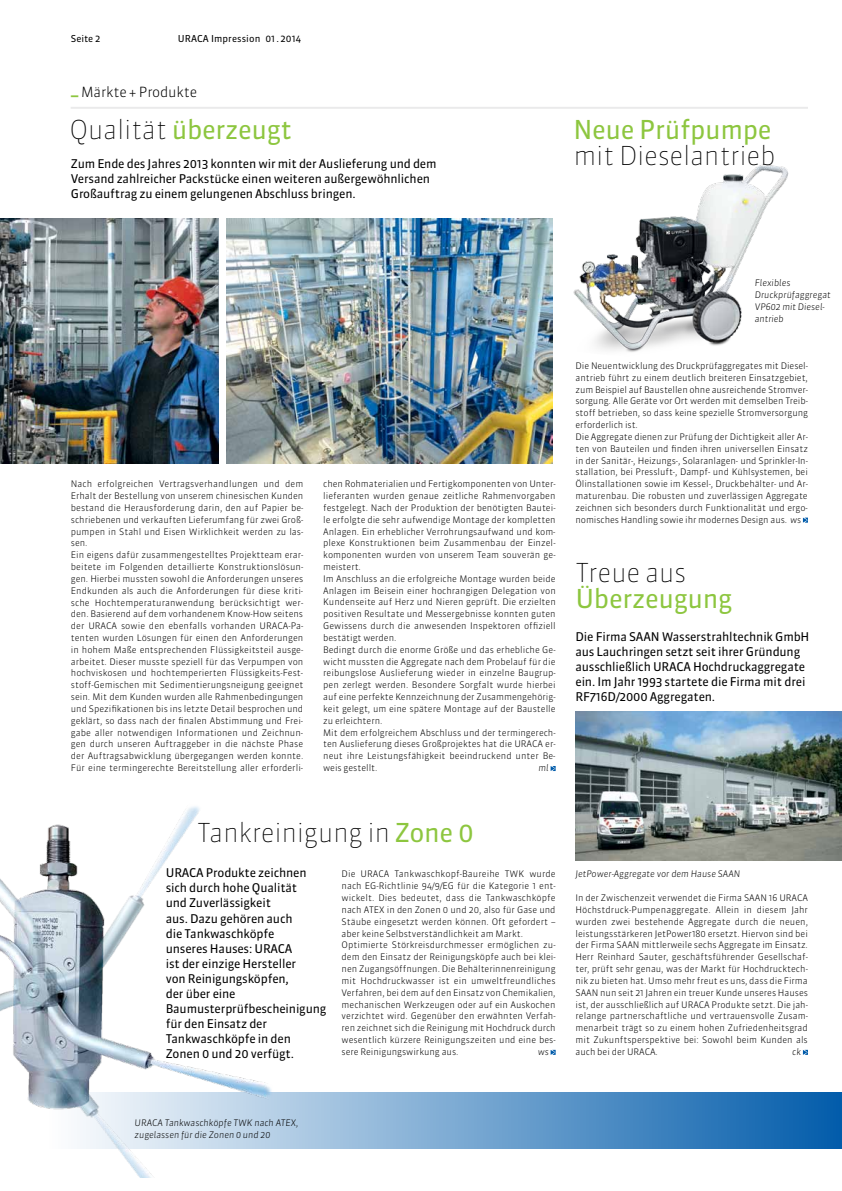
<style>
.page{position:relative;width:842px;height:1191px;background:#fff}
.page>*{position:absolute;margin:0;border:0;box-sizing:border-box;transform-origin:0 0}
.t1{font:100 26px "Sanuk OT";letter-spacing:-.015em;color:#000}
.t2{font:26px "Sanuk Pro";letter-spacing:-.015em;color:#8dc63f}
.t3{font:300 14px "Sanuk Pro";letter-spacing:-.015em;color:#000}
.t4{font:12px/15px "Sanuk OT";letter-spacing:-.015em;color:#000}
.t5{font:9.5px "Sanuk OT";letter-spacing:.01em;color:#000}
.t6{font:300 9px/11.8px "Sanuk Pro";color:#000}
.t7{font:italic 300 9px/11.8px "Sanuk Pro";letter-spacing:-.005em;color:#000}
.s1{font-weight:700;color:#8dc63f}
.s2{font-family:"Sanuk OT";font-weight:100;color:#000}
.s3{font-family:"Sanuk Pro";font-weight:400;color:#8dc63f}
.s4{font-style:italic}
</style>
<div class="page">
<svg style="left:284px;top:1092px;width:558px;height:56px"></svg>
<img style="left:227px;top:219px;width:326px;height:244px">
<img style="left:0;top:219px;width:218px;height:244px">
<img style="left:514px;top:164px;width:275px;height:212px">
<img style="left:575px;top:712px;width:267px;height:148px">
<img style="left:0;top:806px;width:284px;height:371px">
<svg style="left:71px;top:107px;width:737px;height:2px"></svg>
<svg style="left:551px;top:766px;width:5px;height:5px"></svg>
<svg style="left:803px;top:517px;width:5px;height:5px"></svg>
<svg style="left:803px;top:1049px;width:5px;height:5px"></svg>
<svg style="left:551px;top:1049px;width:5px;height:5px"></svg>
<p class="t5" style="left:71px;top:32px;width:31px">Seite 2</p>
<p class="t5" style="left:178px;top:32px;width:125px">URACA Impression 01 . 2014</p>
<h2 class="t3" style="left:71px;top:82px;width:128px"><span class="s1">——</span> Märkte + Produkte</h2>
<h1 class="t2" style="left:69px;top:111px;width:224px"><span class="s2">Qualität</span> überzeugt</h1>
<h3 class="t4" style="left:71px;top:156px;width:367px">Zum Ende des Jahres 2013 konnten wir mit der Auslieferung und dem<br>Versand zahlreicher Packstücke einen weiteren außergewöhnlichen<br>Großauftrag zu einem gelungenen Abschluss bringen.</h3>
<h1 class="t2" style="left:573px;top:111px;width:200px">Neue Prüfpumpe</h1>
<h1 class="t1" style="left:573px;top:139px;width:204px">mit Dieselantrieb</h1>
<p class="t6" style="left:71px;top:478px;width:234px">Nach erfolgreichen Vertragsverhandlungen und dem Erhalt der Bestellung von unserem chinesischen Kunden bestand die Herausforderung darin, den auf Papier be&shy;schriebenen und verkauften Lieferumfang für zwei Groß&shy;pumpen in Stahl und Eisen Wirklichkeit werden zu las&shy;sen.<br>Ein eigens dafür zusammengestelltes Projektteam erar&shy;beitete im Folgenden detaillierte Konstruktionslösun&shy;gen. Hierbei mussten sowohl die Anforderungen unseres Endkunden als auch die Anforderungen für diese kriti&shy;sche Hochtemperaturanwendung berücksichtigt wer&shy;den. Basierend auf dem vorhandenem Know-How seitens der URACA sowie den ebenfalls vorhanden URACA-Pa&shy;tenten wurden Lösungen für einen den Anforderungen in hohem Maße entsprechenden Flüssigkeitsteil ausge&shy;arbeitet. Dieser musste speziell für das Verpumpen von hochviskosen und hochtemperierten Flüssigkeits-Fest&shy;stoff-Gemischen mit Sedimentierungsneigung geeignet sein. Mit dem Kunden wurden alle Rahmenbedingungen und Spezifikationen bis ins letzte Detail besprochen und geklärt, so dass nach der finalen Abstimmung und Frei&shy;gabe aller notwendigen Informationen und Zeichnun&shy;gen durch unseren Auftraggeber in die nächste Phase der Auftragsabwicklung übergegangen werden konnte.<br>Für eine termingerechte Bereitstellung aller erforderli-</p>
<p class="t6" style="left:323px;top:478px;width:234px">chen Rohmaterialien und Fertigkomponenten von Unter&shy;lieferanten wurden genaue zeitliche Rahmenvorgaben festgelegt. Nach der Produktion der benötigten Bautei&shy;le erfolgte die sehr aufwendige Montage der kompletten Anlagen. Ein erheblicher Verrohrungsaufwand und kom&shy;plexe Konstruktionen beim Zusammenbau der Einzel&shy;komponenten wurden von unserem Team souverän ge&shy;meistert.<br>Im Anschluss an die erfolgreiche Montage wurden beide Anlagen im Beisein einer hochrangigen Delegation von Kundenseite auf Herz und Nieren geprüft. Die erzielten positiven Resultate und Messergebnisse konnten guten Gewissens durch die anwesenden Inspektoren offiziell bestätigt werden.<br>Bedingt durch die enorme Größe und das erhebliche Ge&shy;wicht mussten die Aggregate nach dem Probelauf für die reibungslose Auslieferung wieder in einzelne Baugrup&shy;pen zerlegt werden. Besondere Sorgfalt wurde hierbei auf eine perfekte Kennzeichnung der Zusammengehörig&shy;keit gelegt, um eine spätere Montage auf der Baustelle zu erleichtern.<br>Mit dem erfolgreichem Abschluss und der termingerech&shy;ten Auslieferung dieses Großprojektes hat die URACA er&shy;neut ihre Leistungsfähigkeit beeindruckend unter Be&shy;weis gestellt.</p>
<p class="t7" style="left:538px;top:761px;width:12px">ml</p>
<h1 class="t1" style="left:197px;top:816px;width:278px">Tankreinigung in <span class="s3">Zone 0</span></h1>
<p class="t4" style="left:166px;top:865px;width:162px">URACA Produkte zeichnen sich durch hohe Qualität<br>und Zuverlässigkeit<br>aus. Dazu gehören auch<br>die Tankwaschköpfe<br>unseres Hauses: URACA<br>ist der einzige Hersteller<br>von Reinigungsköpfen,<br>der über eine<br>Baumusterprüfbescheinigung für den Einsatz der<br>Tankwaschköpfe in den<br>Zonen 0 und 20 verfügt.</p>
<p class="t6" style="left:342px;top:868px;width:216px">Die URACA Tankwaschkopf-Baureihe TWK wurde nach EG-Richtlinie 94/9/EG für die Kategorie 1 ent&shy;wickelt. Dies bedeutet, dass die Tankwaschköpfe nach ATEX in den Zonen 0 und 20, also für Gase und Stäube eingesetzt werden können. Oft gefordert – aber keine Selbstverständlichkeit am Markt.<br>Optimierte Störkreisdurchmesser ermöglichen zu&shy;dem den Einsatz der Reinigungsköpfe auch bei klei&shy;nen Zugangsöffnungen. Die Behälterinnenreinigung mit Hochdruckwasser ist ein umweltfreundliches Verfahren, bei dem auf den Einsatz von Chemikalien, mechanischen Werkzeugen oder auf ein Auskochen verzichtet wird. Gegenüber den erwähnten Verfah&shy;ren zeichnet sich die Reinigung mit Hochdruck durch wesentlich kürzere Reinigungszeiten und eine bes&shy;sere Reinigungswirkung aus.</p>
<p class="t7" style="left:538px;top:1045px;width:13px">ws</p>
<p class="t7" style="left:755px;top:277px;width:77px">Flexibles<br>Druckprüfaggregat<br>VP602 mit Diesel&shy;antrieb</p>
<p class="t6" style="left:575px;top:359px;width:234px">Die Neuentwicklung des Druckprüfaggregates mit Diesel&shy;antrieb führt zu einem deutlich breiteren Einsatzgebiet, zum Beispiel auf Baustellen ohne ausreichende Stromver&shy;sorgung. Alle Geräte vor Ort werden mit demselben Treib&shy;stoff betrieben, so dass keine spezielle Stromversorgung erforderlich ist.<br>Die Aggregate dienen zur Prüfung der Dichtigkeit aller Ar&shy;ten von Bauteilen und finden ihren universellen Einsatz in der Sanitär-, Heizungs-, Solaranlagen- und Sprinkler-In&shy;stallation, bei Pressluft-, Dampf- und Kühlsystemen, bei Ölinstallationen sowie im Kessel-, Druckbehälter- und Ar&shy;maturenbau. Die robusten und zuverlässigen Aggregate zeichnen sich besonders durch Funktionalität und ergo&shy;nomisches Handling sowie ihr modernes Design aus. <span class="s4">ws</span></p>
<h1 class="t1" style="left:575px;top:556px;width:112px">Treue aus</h1>
<h1 class="t2" style="left:575px;top:580px;width:158px">Überzeugung</h1>
<h3 class="t4" style="left:575px;top:629px;width:235px">Die Firma SAAN Wasserstrahltechnik GmbH aus Lauchringen setzt seit ihrer Gründung ausschließlich URACA Hochdruckaggregate ein. Im Jahr 1993 startete die Firma mit drei RF716D/2000 Aggregaten.</h3>
<p class="t7" style="left:575px;top:868px;width:166px">JetPower-Aggregate vor dem Hause SAAN</p>
<p class="t6" style="left:575px;top:891px;width:234px;text-align:justify">In der Zwischenzeit verwendet die Firma SAAN 16 URACA Höchstdruck-Pumpenaggregate. Allein in diesem Jahr wurden zwei bestehende Aggregate durch die neuen, leistungsstärkeren JetPower180 ersetzt. Hiervon sind bei der Firma SAAN mittlerweile sechs Aggregate im Einsatz.<br>Herr Reinhard Sauter, geschäftsführender Gesellschaf&shy;ter, prüft sehr genau, was der Markt für Hochdrucktech&shy;nik zu bieten hat. Umso mehr freut es uns, dass die Firma SAAN nun seit 21 Jahren ein treuer Kunde unseres Hauses ist, der ausschließlich auf URACA Produkte setzt. Die jah&shy;relange partnerschaftliche und vertrauensvolle Zusam&shy;menarbeit trägt so zu einem hohen Zufriedenheitsgrad mit Zukunftsperspektive bei: Sowohl beim Kunden als auch bei der URACA.</p>
<p class="t7" style="left:792px;top:1045px;width:10px">ck</p>
<p class="t7" style="left:135px;top:1116px;width:165px">URACA Tankwaschköpfe TWK nach ATEX, zugelassen für die Zonen 0 und 20</p>
</div>
